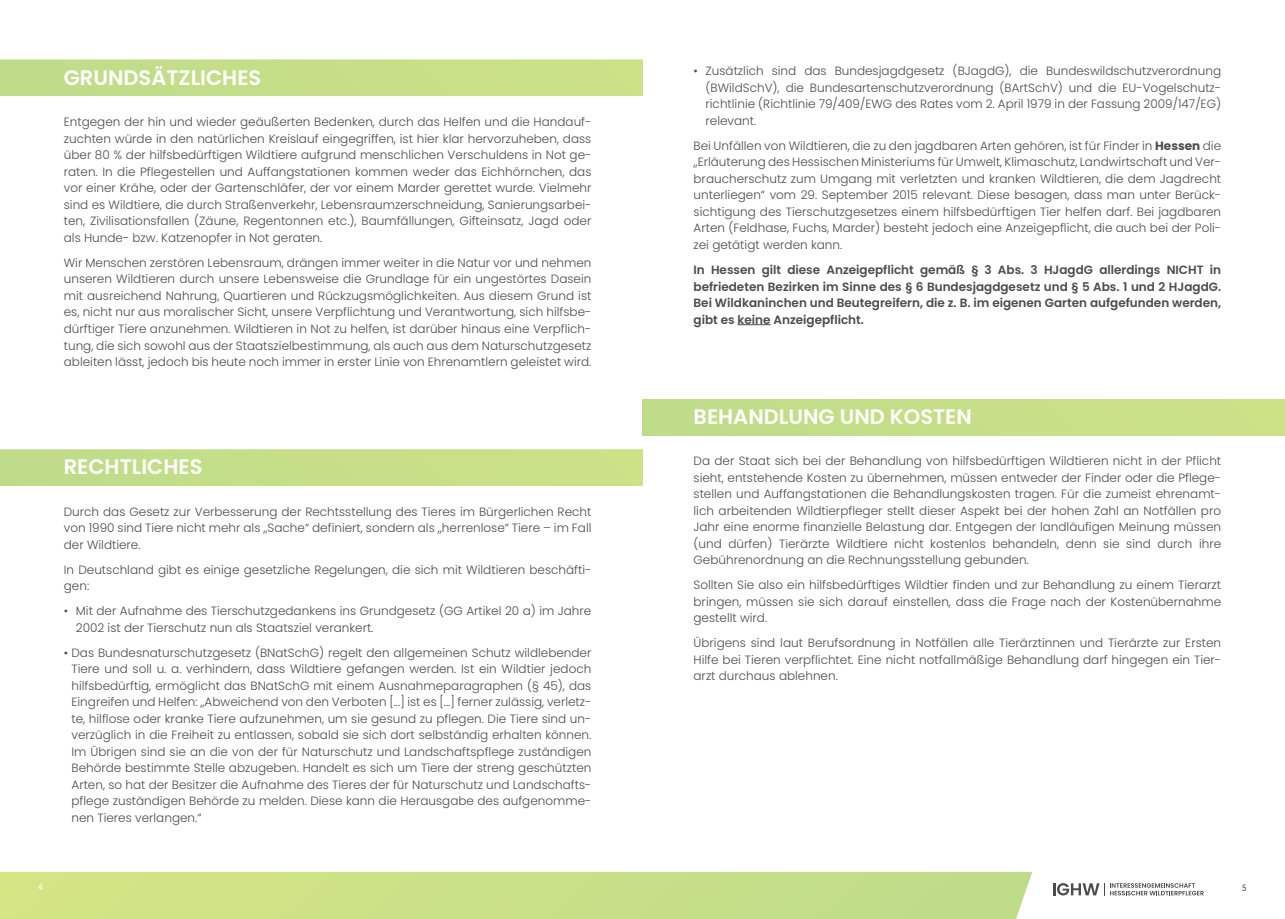
<style>
.page{position:relative;width:1285px;height:919px;background:#fff}
.page>*{position:absolute;margin:0;border:0;box-sizing:border-box;transform-origin:0 0}
.t1{font:600 21px "Poppins";color:#fff}
.t2{font:300 12px/16.5px "Poppins";color:#4b4c4d;text-align:justify}
.t3{font:600 12px/16.5px "Poppins";color:#4b4c4d;text-align:justify}
.t4{font:300 9px "VAG Rounded LT";color:#fff}
.t5{font:300 9px "VAG Rounded LT";color:#4b4c4d}
.s1{font-weight:700}
</style>
<div class="page">
<svg style="left:0;top:871px;width:1032px;height:47px;background:#cae089"></svg>
<svg style="left:1053px;top:883px;width:150px;height:12px"></svg>
<div style="left:0;top:60px;width:642px;height:35px;background:#c6de88"></div>
<div style="left:0;top:449px;width:642px;height:36px;background:#c6de88"></div>
<div style="left:642px;top:399px;width:642px;height:36px;background:#c6de88"></div>
<hr style="left:737px;top:324px;width:33px;height:1px;background:#4b4c4d">
<h1 class="t1" style="left:64px;top:65px;width:199px">GRUNDSÄTZLICHES</h1>
<p class="t2" style="left:64px;top:114px;width:529px">Entgegen der hin und wieder geäußerten Bedenken, durch das Helfen und die Handauf&shy;zuchten würde in den natürlichen Kreislauf eingegriffen, ist hier klar hervorzuheben, dass über 80 % der hilfsbedürftigen Wildtiere aufgrund menschlichen Verschuldens in Not ge&shy;raten. In die Pflegestellen und Auffangstationen kommen weder das Eichhörnchen, das vor einer Krähe, oder der Gartenschläfer, der vor einem Marder gerettet wurde. Vielmehr sind es Wildtiere, die durch Straßenverkehr, Lebensraumzerschneidung, Sanierungsarbei&shy;ten, Zivilisationsfallen (Zäune, Regentonnen etc.), Baumfällungen, Gifteinsatz, Jagd oder als Hunde- bzw. Katzenopfer in Not geraten.</p>
<p class="t2" style="left:64px;top:254px;width:529px">Wir Menschen zerstören Lebensraum, drängen immer weiter in die Natur vor und nehmen unseren Wildtieren durch unsere Lebensweise die Grundlage für ein ungestörtes Dasein mit ausreichend Nahrung, Quartieren und Rückzugsmöglichkeiten. Aus diesem Grund ist es, nicht nur aus moralischer Sicht, unsere Verpflichtung und Verantwortung, sich hilfsbe&shy;dürftiger Tiere anzunehmen. Wildtieren in Not zu helfen, ist darüber hinaus eine Verpflich&shy;tung, die sich sowohl aus der Staatszielbestimmung, als auch aus dem Naturschutzgesetz ableiten lässt, jedoch bis heute noch immer in erster Linie von Ehrenamtlern geleistet wird.</p>
<h1 class="t1" style="left:64px;top:454px;width:140px">RECHTLICHES</h1>
<p class="t2" style="left:64px;top:503px;width:529px">Durch das Gesetz zur Verbesserung der Rechtsstellung des Tieres im Bürgerlichen Recht von 1990 sind Tiere nicht mehr als „Sache“ definiert, sondern als „herrenlose“ Tiere – im Fall der Wildtiere.</p>
<p class="t2" style="left:64px;top:561px;width:529px">In Deutschland gibt es einige gesetzliche Regelungen, die sich mit Wildtieren beschäfti&shy;gen:</p>
<p class="t2" style="left:76px;top:602px;width:517px;text-indent:-12px">• Mit der Aufnahme des Tierschutzgedankens ins Grundgesetz (GG Artikel 20 a) im Jahre<br>2002 ist der Tierschutz nun als Staatsziel verankert.</p>
<p class="t2" style="left:71px;top:644px;width:521px;text-indent:-8px">• Das Bundesnaturschutzgesetz (BNatSchG) regelt den allgemeinen Schutz wildlebender Tiere und soll u. a. verhindern, dass Wildtiere gefangen werden. Ist ein Wildtier jedoch hilfsbedürftig, ermöglicht das BNatSchG mit einem Ausnahmeparagraphen (§ 45), das Eingreifen und Helfen: „Abweichend von den Verboten [...] ist es [...] ferner zulässig, verletz&shy;te, hilflose oder kranke Tiere aufzunehmen, um sie gesund zu pflegen. Die Tiere sind un&shy;verzüglich in die Freiheit zu entlassen, sobald sie sich dort selbständig erhalten können.<br>Im Übrigen sind sie an die von der für Naturschutz und Landschaftspflege zuständigen Behörde bestimmte Stelle abzugeben. Handelt es sich um Tiere der streng geschützten Arten, so hat der Besitzer die Aufnahme des Tieres der für Naturschutz und Landschafts&shy;pflege zuständigen Behörde zu melden. Diese kann die Herausgabe des aufgenomme&shy;nen Tieres verlangen.“</p>
<p class="t2" style="left:705px;top:63px;width:517px;text-indent:-12px">• Zusätzlich sind das Bundesjagdgesetz (BJagdG), die Bundeswildschutzverordnung (BWildSchV), die Bundesartenschutzverordnung (BArtSchV) und die EU-Vogelschutz&shy;richtlinie (Richtlinie 79/409/EWG des Rates vom 2. April 1979 in der Fassung 2009/147/EG) relevant.</p>
<p class="t2" style="left:693px;top:137px;width:529px">Bei Unfällen von Wildtieren, die zu den jagdbaren Arten gehören, ist für Finder in <span class="s1">Hessen</span> die „Erläuterung des Hessischen Ministeriums für Umwelt, Klimaschutz, Landwirtschaft und Ver&shy;braucherschutz zum Umgang mit verletzten und kranken Wildtieren, die dem Jagdrecht unterliegen“ vom 29. September 2015 relevant. Diese besagen, dass man unter Berück&shy;sichtigung des Tierschutzgesetzes einem hilfsbedürftigen Tier helfen darf. Bei jagdbaren Arten (Feldhase, Fuchs, Marder) besteht jedoch eine Anzeigepflicht, die auch bei der Poli&shy;zei getätigt werden kann.</p>
<p class="t3" style="left:693px;top:261px;width:529px">In Hessen gilt diese Anzeigepflicht gemäß § 3 Abs. 3 HJagdG allerdings NICHT in befriedeten Bezirken im Sinne des § 6 Bundesjagdgesetz und § 5 Abs. 1 und 2 HJagdG.<br>Bei Wildkaninchen und Beutegreifern, die z. B. im eigenen Garten aufgefunden werden, gibt es keine Anzeigepflicht.</p>
<h1 class="t1" style="left:693px;top:404px;width:280px">BEHANDLUNG UND KOSTEN</h1>
<p class="t2" style="left:693px;top:452px;width:529px">Da der Staat sich bei der Behandlung von hilfsbedürftigen Wildtieren nicht in der Pflicht sieht, entstehende Kosten zu übernehmen, müssen entweder der Finder oder die Pflege&shy;stellen und Auffangstationen die Behandlungskosten tragen. Für die zumeist ehrenamt&shy;lich arbeitenden Wildtierpfleger stellt dieser Aspekt bei der hohen Zahl an Notfällen pro Jahr eine enorme finanzielle Belastung dar. Entgegen der landläufigen Meinung müssen (und dürfen) Tierärzte Wildtiere nicht kostenlos behandeln, denn sie sind durch ihre Gebührenordnung an die Rechnungsstellung gebunden.</p>
<p class="t2" style="left:693px;top:576px;width:529px">Sollten Sie also ein hilfsbedürftiges Wildtier finden und zur Behandlung zu einem Tierarzt bringen, müssen sie sich darauf einstellen, dass die Frage nach der Kostenübernahme gestellt wird.</p>
<p class="t2" style="left:693px;top:634px;width:529px">Übrigens sind laut Berufsordnung in Notfällen alle Tierärztinnen und Tierärzte zur Ersten Hilfe bei Tieren verpflichtet. Eine nicht notfallmäßige Behandlung darf hingegen ein Tier&shy;arzt durchaus ablehnen.</p>
<p class="t4" style="left:38px;top:881px;width:6px">4</p>
<p class="t5" style="left:1241px;top:882px;width:6px">5</p>
</div>
